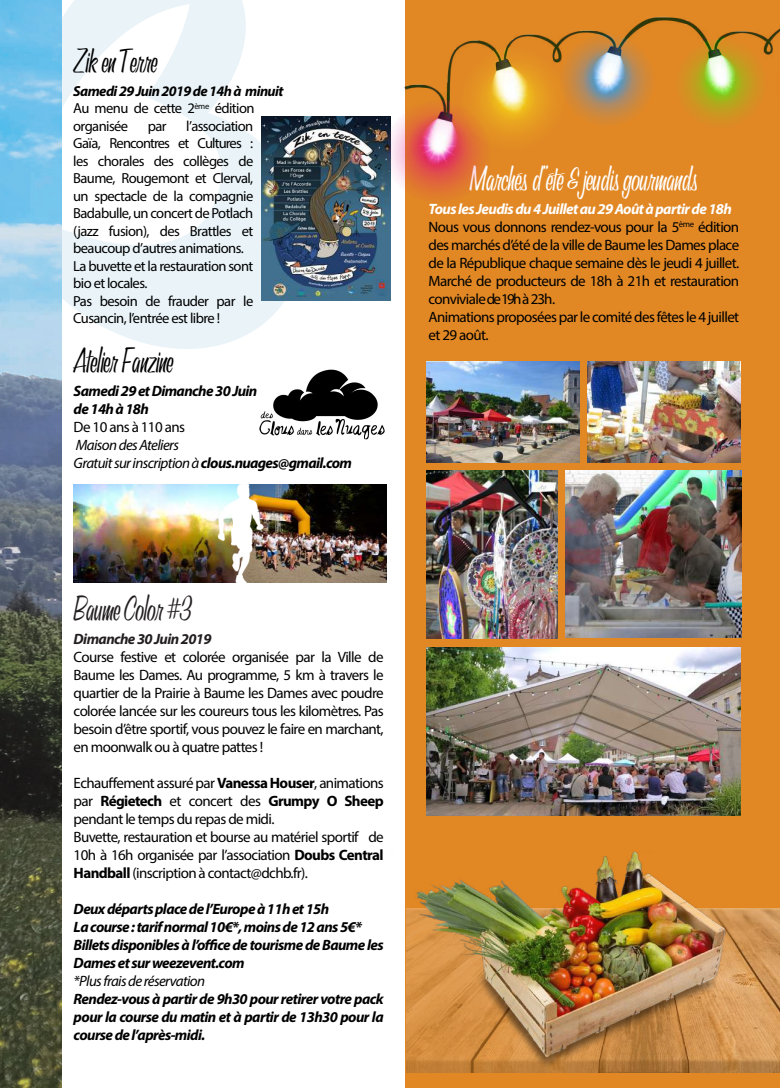
<style>
.page{position:relative;width:780px;height:1088px;background:#fff}
.page>*{position:absolute;margin:0;border:0;box-sizing:border-box;transform-origin:0 0}
.t1{font:35px "Tiki Holiday";letter-spacing:-.02em;color:#fff}
.t2{font:35px "Tiki Holiday";letter-spacing:-.02em;color:#000}
.t3{font:35px "Tiki Holiday";letter-spacing:-.02em;color:#231f20}
.t4{font:34px "Tiki Holiday";letter-spacing:-.02em;color:#000}
.t5{font:15px/18px "Myriad Pro";letter-spacing:-.04em;color:#000}
.t6{font:italic 700 15px/18px "Myriad Pro";letter-spacing:-.04em;color:#000}
.t7{font:italic 15px/18px "Myriad Pro";letter-spacing:-.04em;color:#000}
.t8{font:italic 700 15px "Myriad Pro";letter-spacing:-.04em;color:#231f20}
.t9{font:14.62px/17.5px "Myriad Pro";letter-spacing:-.04em;color:#000}
.s1{font-weight:700;font-style:italic}
.s2{font-weight:700}
.s3{font-weight:700;font-style:italic;color:#fff}
</style>
<div class="page">
<svg style="left:61px;top:0;width:223px;height:349px;fill:#e9f3f8"></svg>
<img style="left:0;top:0;width:61px;height:1088px">
<div style="left:405px;top:0;width:375px;height:1088px;background:#e18825"></div>
<img style="left:74px;top:484px;width:312px;height:98px">
<img style="left:219px;top:484px;width:53px;height:99px">
<img style="left:261px;top:116px;width:130px;height:185px">
<img style="left:259px;top:369px;width:126px;height:71px">
<img style="left:427px;top:362px;width:152px;height:101px">
<img style="left:427px;top:647px;width:313px;height:168px">
<img style="left:587px;top:362px;width:153px;height:101px">
<img style="left:565px;top:471px;width:176px;height:167px">
<img style="left:427px;top:471px;width:130px;height:168px">
<img style="left:375px;top:16px;width:405px;height:194px">
<img style="left:767px;top:908px;width:13px;height:164px">
<img style="left:406px;top:851px;width:361px;height:222px">
<h2 class="t4" style="left:73px;top:44px;width:86px">Zik en Terre</h2>
<p class="t9" style="left:73px;top:82px;width:212px"><span class="s1">Samedi 29 Juin 2019 de 14h à minuit<br></span>Au menu de cette 2<sup>ème</sup> édition organisée</p>
<p class="t9" style="left:73px;top:117px;width:182px;text-indent:113px">l’association<br>Gaïa, Rencontres et Cultures : les chorales des collèges de<br>Baume, Rougemont et Clerval, un spectacle de la compagnie<br>Badabulle, un concert de Potlach (jazz fusion), des Brattles et beaucoup d’autres animations.<br>La buvette et la restauration sont bio et locales.<br>Pas besoin de frauder par le<br>Cusancin, l’entrée est libre !</p>
<h1 class="t2" style="left:74px;top:343px;width:101px">Atelier Fanzine</h1>
<p class="t6" style="left:74px;top:382px;width:185px">Samedi 29 et Dimanche 30 Juin de 14h à 18h</p>
<p class="t5" style="left:74px;top:418px;width:113px">De 10 ans à 110 ans</p>
<p class="t7" style="left:74px;top:436px;width:280px">Maison des Ateliers<br>Gratuit sur inscription à <span class="s2">clous.nuages@gmail.com</span></p>
<p class="t9" style="left:148px;top:117px;width:20px">par</p>
<h1 class="t1" style="left:469px;top:161px;width:230px">Marchés d’’été &amp; jeudis gourmands</h1>
<p class="t5" style="left:428px;top:200px;width:312px"><span class="s3">Tous les Jeudis du 4 Juillet au 29 Août à partir de 18h </span>Nous vous donnons rendez-vous pour la 5<sup>ème</sup> édition des marchés d’été de la ville de Baume les Dames place de la République chaque semaine dès le jeudi 4 juillet.<br>Marché de producteurs de 18h à 21h et restauration conviviale de 19h à 23h.<br>Animations proposées par le comité des fêtes le 4 juillet et 29 août.</p>
<h1 class="t3" style="left:74px;top:591px;width:120px">Baume Color #3</h1>
<p class="t8" style="left:74px;top:629px;width:139px">Dimanche 30 Juin 2019</p>
<p class="t5" style="left:74px;top:648px;width:311px;text-align:justify">Course festive et colorée organisée par la Ville de Baume les Dames. Au programme, 5 km à travers le quartier de la Prairie à Baume les Dames avec poudre colorée lancée sur les coureurs tous les kilomètres. Pas besoin d’être sportif, vous pouvez le faire en marchant, en moonwalk ou à quatre pattes !</p>
<p class="t5" style="left:74px;top:774px;width:311px">Echauffement assuré par <span class="s2">Vanessa Houser</span>, animations par <span class="s2">Régietech</span> et concert des <span class="s2">Grumpy O Sheep </span>pendant le temps du repas de midi.<br>Buvette, restauration et bourse au matériel sportif de 10h à 16h organisée par l’association <span class="s2">Doubs Central Handball</span> (inscription à contact@dchb.fr).</p>
<p class="t6" style="left:74px;top:900px;width:311px">Deux départs place de l’Europe à 11h et 15h<br>La course : tarif normal 10€*, moins de 12 ans 5€* Billets disponibles à l’office de tourisme de Baume les Dames et sur weezevent.com</p>
<p class="t7" style="left:74px;top:972px;width:133px">*Plus frais de réservation</p>
<p class="t6" style="left:74px;top:990px;width:311px;text-align:justify">Rendez-vous à partir de 9h30 pour retirer votre pack pour la course du matin et à partir de 13h30 pour la course de l’après-midi.</p>
</div>
